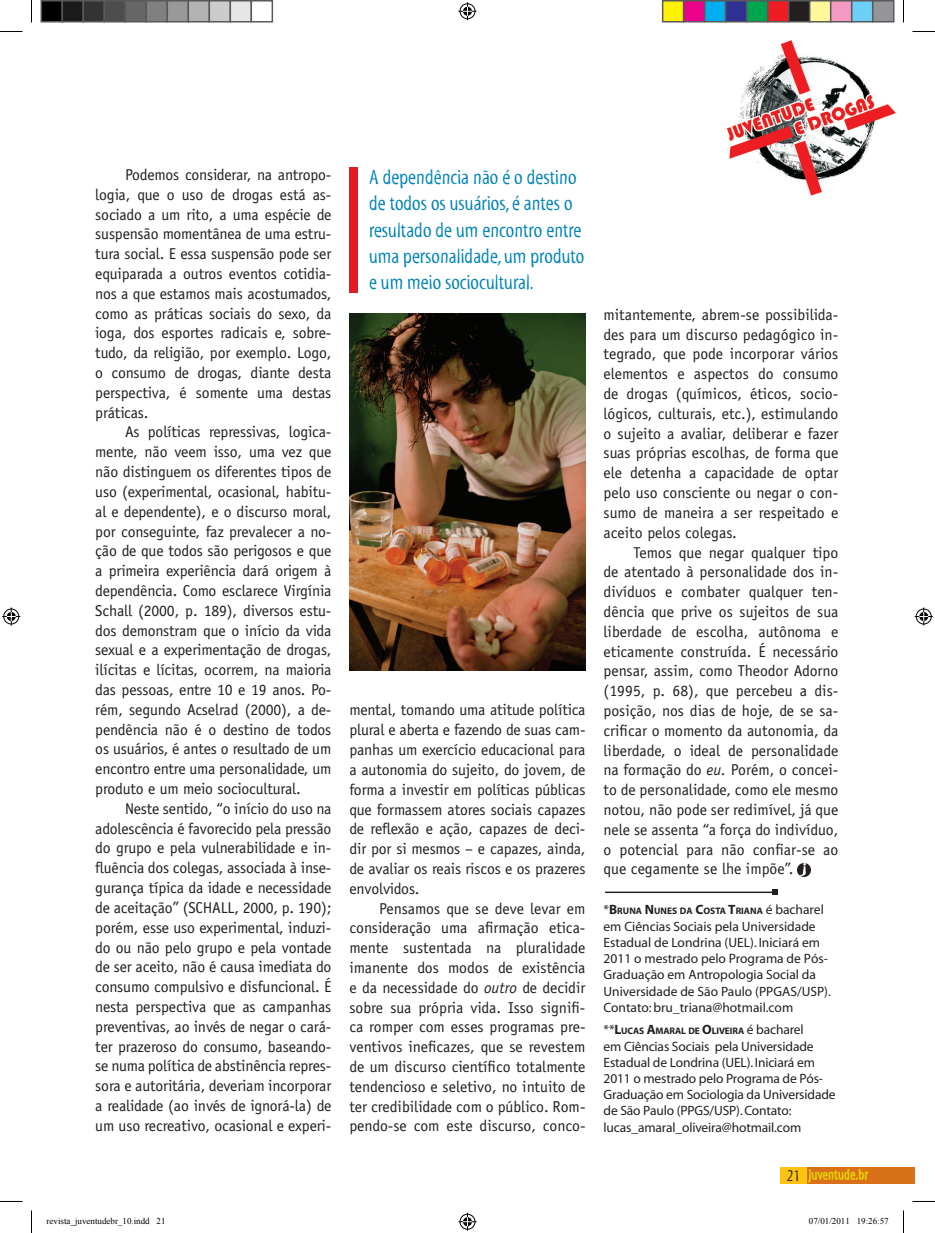
<style>
.page{position:relative;width:935px;height:1233px;background:#fff}
.page>*{position:absolute;margin:0;border:0;box-sizing:border-box;transform-origin:0 0}
.t1{font:21px/26.2px "Myriad Tilt";color:#0083b6}
.t2{font:16.5px "Myriad Tilt";color:#231f20}
.t3{font:15.75px/19.8px "Officina Sans";letter-spacing:-.01em;color:#231f20;text-align:justify}
.t4{font:13.5px/16.2px "Myriad";letter-spacing:-.01em;color:#231f20}
.t5{font:700 9.45px "Myriad";letter-spacing:-.005em;color:#231f20}
.t6{font:9px "Times New Roman";color:#000}
.s1{font-style:italic}
.s2{font-weight:400;font-size:13.5px}
.s3{font-size:13.5px}
</style>
<div class="page">
<div style="left:807px;top:1167px;width:108px;height:17px;background:#d9711a"></div>
<div style="left:780px;top:1167px;width:27px;height:17px;background:#fec210"></div>
<img style="left:808px;top:1168px;width:60px;height:14px">
<hr style="left:605px;top:891px;width:171px;height:2px;background:#231f20">
<svg style="left:771px;top:889px;width:6px;height:5px"></svg>
<svg style="left:798px;top:863px;width:12px;height:13px"></svg>
<img style="left:726px;top:20px;width:170px;height:176px">
<div style="left:349px;top:167px;width:8px;height:125px;background:#e21a21"></div>
<img style="left:349px;top:314px;width:236px;height:356px">
<svg style="left:0;top:31px;width:22px;height:1px"></svg>
<svg style="left:912px;top:31px;width:23px;height:1px"></svg>
<svg style="left:0;top:1201px;width:22px;height:1px"></svg>
<svg style="left:912px;top:1201px;width:23px;height:1px"></svg>
<svg style="left:31px;top:0;width:1px;height:23px"></svg>
<svg style="left:31px;top:1210px;width:1px;height:22px"></svg>
<svg style="left:903px;top:0;width:1px;height:23px"></svg>
<svg style="left:903px;top:1210px;width:1px;height:22px"></svg>
<svg style="left:458px;top:2px;width:18px;height:18px"></svg>
<svg style="left:458px;top:1212px;width:18px;height:18px"></svg>
<svg style="left:2px;top:607px;width:18px;height:18px"></svg>
<svg style="left:914px;top:607px;width:18px;height:18px"></svg>
<div style="left:41px;top:1px;width:21px;height:21px;background:#000"></div>
<div style="left:40px;top:0;width:23px;height:23px;border:2px solid #595959"></div>
<div style="left:62px;top:1px;width:21px;height:21px;background:#1a1a1a"></div>
<div style="left:62px;top:0;width:22px;height:23px;border:2px solid #595959"></div>
<div style="left:83px;top:1px;width:21px;height:21px;background:#333"></div>
<div style="left:82px;top:0;width:23px;height:23px;border:2px solid #595959"></div>
<div style="left:104px;top:1px;width:21px;height:21px;background:#4d4d4d"></div>
<div style="left:104px;top:0;width:22px;height:23px;border:2px solid #595959"></div>
<div style="left:125px;top:1px;width:21px;height:21px;background:#666"></div>
<div style="left:124px;top:0;width:23px;height:23px;border:2px solid #595959"></div>
<div style="left:146px;top:1px;width:21px;height:21px;background:#808080"></div>
<div style="left:146px;top:0;width:22px;height:23px;border:2px solid #595959"></div>
<div style="left:167px;top:1px;width:21px;height:21px;background:#999"></div>
<div style="left:166px;top:0;width:23px;height:23px;border:2px solid #595959"></div>
<div style="left:188px;top:1px;width:21px;height:21px;background:#b3b3b3"></div>
<div style="left:188px;top:0;width:22px;height:23px;border:2px solid #595959"></div>
<div style="left:209px;top:1px;width:21px;height:21px;background:#ccc"></div>
<div style="left:208px;top:0;width:23px;height:23px;border:2px solid #595959"></div>
<div style="left:230px;top:1px;width:21px;height:21px;background:#e6e6e6"></div>
<div style="left:230px;top:0;width:22px;height:23px;border:2px solid #595959"></div>
<div style="left:250px;top:0;width:23px;height:23px;border:2px solid #595959"></div>
<div style="left:662px;top:1px;width:21px;height:21px;background:#fff101"></div>
<div style="left:662px;top:0;width:22px;height:23px;border:2px solid #595959"></div>
<div style="left:683px;top:1px;width:21px;height:21px;background:#ed028c"></div>
<div style="left:683px;top:0;width:22px;height:23px;border:2px solid #595959"></div>
<div style="left:704px;top:1px;width:21px;height:21px;background:#00aeef"></div>
<div style="left:704px;top:0;width:22px;height:23px;border:2px solid #595959"></div>
<div style="left:725px;top:1px;width:21px;height:21px;background:#2e3092"></div>
<div style="left:725px;top:0;width:22px;height:23px;border:2px solid #595959"></div>
<div style="left:746px;top:1px;width:21px;height:21px;background:#00a54f"></div>
<div style="left:746px;top:0;width:22px;height:23px;border:2px solid #595959"></div>
<div style="left:767px;top:1px;width:21px;height:21px;background:#ee1d23"></div>
<div style="left:767px;top:0;width:22px;height:23px;border:2px solid #595959"></div>
<div style="left:788px;top:1px;width:21px;height:21px;background:#231f20"></div>
<div style="left:788px;top:0;width:22px;height:23px;border:2px solid #595959"></div>
<div style="left:809px;top:1px;width:21px;height:21px;background:#fff79a"></div>
<div style="left:809px;top:0;width:22px;height:23px;border:2px solid #595959"></div>
<div style="left:830px;top:1px;width:21px;height:21px;background:#f499c2"></div>
<div style="left:830px;top:0;width:22px;height:23px;border:2px solid #595959"></div>
<div style="left:851px;top:1px;width:21px;height:21px;background:#6bcff6"></div>
<div style="left:851px;top:0;width:22px;height:23px;border:2px solid #595959"></div>
<div style="left:872px;top:1px;width:21px;height:21px;background:#939598"></div>
<div style="left:872px;top:0;width:22px;height:23px;border:2px solid #595959"></div>
<p class="t3" style="left:95px;top:165px;width:238px;text-indent:30px">Podemos considerar, na antropo&shy;logia, que o uso de drogas está as&shy;sociado a um rito, a uma espécie de suspensão momentânea de uma estru&shy;tura social. E essa suspensão pode ser equiparada a outros eventos cotidia&shy;nos a que estamos mais acostumados, como as práticas sociais do sexo, da ioga, dos esportes radicais e, sobre&shy;tudo, da religião, por exemplo. Logo, o consumo de drogas, diante desta perspectiva, é somente uma destas práticas.</p>
<p class="t3" style="left:95px;top:422px;width:238px;text-indent:30px">As políticas repressivas, logica&shy;mente, não veem isso, uma vez que não distinguem os diferentes tipos de uso (experimental, ocasional, habitu&shy;al e dependente), e o discurso moral, por conseguinte, faz prevalecer a no&shy;ção de que todos são perigosos e que a primeira experiência dará origem à dependência. Como esclarece Virgínia Schall (2000, p. 189), diversos estu&shy;dos demonstram que o início da vida sexual e a experimentação de drogas, ilícitas e lícitas, ocorrem, na maioria das pessoas, entre 10 e 19 anos. Po&shy;rém, segundo Acselrad (2000), a de&shy;pendência não é o destino de todos os usuários, é antes o resultado de um encontro entre uma personalidade, um produto e um meio sociocultural.</p>
<p class="t3" style="left:95px;top:798px;width:238px;text-indent:30px">Neste sentido, “o início do uso na adolescência é favorecido pela pressão do grupo e pela vulnerabilidade e in&shy;fluência dos colegas, associada à inse&shy;gurança típica da idade e necessidade de aceitação” (SCHALL, 2000, p. 190); porém, esse uso experimental, induzi&shy;do ou não pelo grupo e pela vontade de ser aceito, não é causa imediata do consumo compulsivo e disfuncional. É nesta perspectiva que as campanhas preventivas, ao invés de negar o cará&shy;ter prazeroso do consumo, baseando&shy;se numa política de abstinência repres&shy;sora e autoritária, deveriam incorporar a realidade (ao invés de ignorá-la) de um uso recreativo, ocasional e experi-</p>
<h1 class="t1" style="left:369px;top:164px;width:217px">A dependência não é o destino de todos os usuários, é antes o resultado de um encontro entre uma personalidade, um produto e um meio sociocultural.</h1>
<p class="t3" style="left:349px;top:700px;width:238px">mental, tomando uma atitude política plural e aberta e fazendo de suas cam&shy;panhas um exercício educacional para a autonomia do sujeito, do jovem, de forma a investir em políticas públicas que formassem atores sociais capazes de reflexão e ação, capazes de deci&shy;dir por si mesmos – e capazes, ainda, de avaliar os reais riscos e os prazeres envolvidos.</p>
<p class="t3" style="left:349px;top:898px;width:238px;text-indent:30px">Pensamos que se deve levar em consideração uma afirmação etica&shy;mente sustentada na pluralidade imanente dos modos de existência e da necessidade do <span class="s1">outro</span> de decidir sobre sua própria vida. Isso signifi&shy;ca romper com esses programas pre&shy;ventivos ineficazes, que se revestem de um discurso científico totalmente tendencioso e seletivo, no intuito de ter credibilidade com o público. Rom&shy;pendo-se com este discurso, conco-</p>
<p class="t3" style="left:603px;top:304px;width:236px">mitantemente, abrem-se possibilida&shy;des para um discurso pedagógico in&shy;tegrado, que pode incorporar vários elementos e aspectos do consumo de drogas (químicos, éticos, socio&shy;lógicos, culturais, etc.), estimulando o sujeito a avaliar, deliberar e fazer suas próprias escolhas, de forma que ele detenha a capacidade de optar pelo uso consciente ou negar o con&shy;sumo de maneira a ser respeitado e aceito pelos colegas.</p>
<p class="t3" style="left:603px;top:542px;width:236px;text-indent:30px">Temos que negar qualquer tipo de atentado à personalidade dos in&shy;divíduos e combater qualquer ten&shy;dência que prive os sujeitos de sua liberdade de escolha, autônoma e eticamente construída. É necessário pensar, assim, como Theodor Adorno (1995, p. 68), que percebeu a dis&shy;posição, nos dias de hoje, de se sa&shy;crificar o momento da autonomia, da liberdade, o ideal de personalidade na formação do <span class="s1">eu.</span> Porém, o concei&shy;to de personalidade, como ele mesmo notou, não pode ser redimível, já que nele se assenta “a força do indivíduo, o potencial para não confiar-se ao que cegamente se lhe impõe”.</p>
<p class="t5" style="left:603px;top:906px;width:222px"><span class="s2">*</span><span class="s3">B</span>RUNA <span class="s3">N</span>UNES DA <span class="s3">C</span>OSTA <span class="s3">T</span>RIANA <span class="s2">é bacharel</span></p>
<p class="t4" style="left:603px;top:918px;width:229px">em Ciências Sociais pela Universidade Estadual de Londrina (UEL). Iniciará em 2011 o mestrado pelo Programa de Pós-Graduação em Antropologia Social da Universidade de São Paulo (PPGAS/USP).<br>Contato: bru_triana@hotmail.com</p>
<p class="t5" style="left:603px;top:1026px;width:202px"><span class="s2">**</span><span class="s3">L</span>UCAS <span class="s3">A</span>MARAL DE <span class="s3">O</span>LIVEIRA <span class="s2">é bacharel</span></p>
<p class="t4" style="left:603px;top:1038px;width:234px">em Ciências Sociais pela Universidade Estadual de Londrina (UEL). Iniciará em 2011 o mestrado pelo Programa de Pós-Graduação em Sociologia da Universidade de São Paulo (PPGS/USP). Contato: lucas_amaral_oliveira@hotmail.com</p>
<p class="t2" style="left:786px;top:1166px;width:15px">21</p>
<p class="t6" style="left:46px;top:1214px;width:120px">revista_juventudebr_10.indd 21</p>
<p class="t6" style="left:809px;top:1214px;width:81px">07/01/2011 19:26:57</p>
</div>
